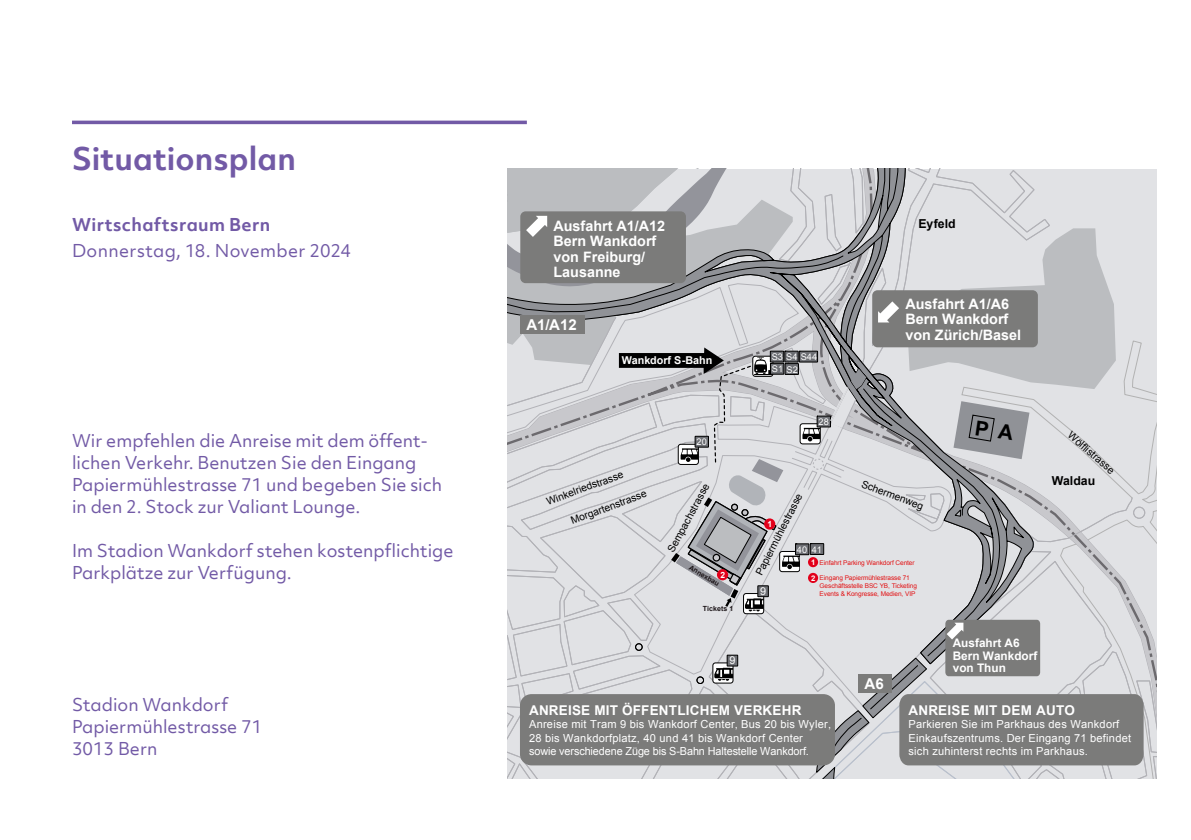
<style>
.page{position:relative;width:1191px;height:840px;background:#fff}
.page>*{position:absolute;margin:0;border:0;box-sizing:border-box;transform-origin:0 0}
.Valiant_Zitat_18pt{font:700 30px "Objektiv Mk 2";letter-spacing:.005em;color:#725aa6}
.Valiant_Zitat_18pt-2{font:17px/22px "Objektiv Mk 2";color:#725aa6}
.Valiant_Zitat_18pt-3{font:700 17px "Objektiv Mk 2";letter-spacing:.02em;color:#725aa6}
.t1{font:700 15px "Arial";color:#fff}
.t2{font:700 14.4px/15.4px "Arial";color:#fff}
.t3{font:700 13.4px "Arial";letter-spacing:.015em;color:#fff}
.t4{font:700 12.4px "Arial";color:#000}
.t5{font:700 11.8px/12.2px "Arial";color:#fff}
.t6{font:11px/13.2px "Arial";letter-spacing:.02em;color:#fff}
.t7{font:700 10.8px "Arial";color:#fff}
.t8{font:10.8px "Arial";color:#fff}
.t9{font:10.2px "Arial";color:#000}
.t10{font:9.2px/12.2px "Arial";color:#fff}
.t11{font:700 8.6px "Arial";color:#fff}
.t12{font:700 7.8px "Arial";color:#fff}
.t13{font:700 7px "Arial";letter-spacing:.005em;color:#1c1518}
.t14{font:6.4px/7.8px "Arial";letter-spacing:-.01em;color:#e11214}
</style>
<div class="page">
<svg style="left:72px;top:120px;width:455px;height:4px;background:#8772b3"></svg>
<svg style="left:507px;top:168px;width:650px;height:609px;background:#bebfc1"></svg>
<p class="Valiant_Zitat_18pt" style="left:72px;top:137px;width:225px">Situationsplan</p>
<p class="Valiant_Zitat_18pt-3" style="left:72px;top:212px;width:200px">Wirtschaftsraum Bern</p>
<p class="Valiant_Zitat_18pt-2" style="left:72px;top:239px;width:280px">Donnerstag, 18. November 2024</p>
<p class="Valiant_Zitat_18pt-2" style="left:72px;top:429px;width:372px">Wir empfehlen die Anreise mit dem öffent&shy;lichen Verkehr. Benutzen Sie den Eingang Papiermühlestrasse 71 und begeben Sie sich in den 2. Stock zur Valiant Lounge.</p>
<p class="Valiant_Zitat_18pt-2" style="left:72px;top:539px;width:383px">Im Stadion Wankdorf stehen kostenpflichtige<br>Parkplätze zur Verfügung.</p>
<p class="Valiant_Zitat_18pt-2" style="left:72px;top:693px;width:158px">Stadion Wankdorf</p>
<p class="Valiant_Zitat_18pt-2" style="left:72px;top:715px;width:192px">Papiermühlestrasse 71</p>
<p class="Valiant_Zitat_18pt-2" style="left:72px;top:737px;width:87px">3013 Bern</p>
<p class="t2" style="left:553px;top:218px;width:113px">Ausfahrt A1/A12<br>Bern Wankdorf von Freiburg/<br>Lausanne</p>
<p class="t1" style="left:526px;top:314px;width:52px">A1/A12</p>
<p class="t7" style="left:622px;top:353px;width:92px">Wankdorf S-Bahn</p>
<p class="t10" style="left:772px;top:351px;width:47px">S3 S4 S44<br>S1 S2</p>
<p class="t4" style="left:918px;top:215px;width:39px">Eyfeld</p>
<p class="t2" style="left:905px;top:296px;width:117px">Ausfahrt A1/A6<br>Bern Wankdorf von Zürich/Basel</p>
<p class="t10" style="left:696px;top:436px;width:12px">20</p>
<p class="t10" style="left:818px;top:416px;width:12px">28</p>
<p class="t9" style="left:544px;top:495px;width:82px;rotate:-20deg">Winkelriedstrasse</p>
<p class="t9" style="left:864px;top:476px;width:67px;rotate:21deg">Schermenweg</p>
<p class="t9" style="left:664px;top:548px;width:78px;rotate:-62deg">Sempachstrasse</p>
<p class="t9" style="left:569px;top:514px;width:81px;rotate:-20deg">Morgartenstrasse</p>
<p class="t9" style="left:752px;top:571px;width:92px;rotate:-63deg">Papiermühlestrasse</p>
<p class="t11" style="left:767px;top:518px;width:6px">1</p>
<p class="t10" style="left:797px;top:543px;width:27px">40 41</p>
<p class="t12" style="left:811px;top:556px;width:6px">1</p>
<p class="t14" style="left:819px;top:558px;width:97px">Einfahrt Parking Wankdorf Center</p>
<p class="t14" style="left:819px;top:573px;width:99px">Eingang Papiermühlestrasse 71<br>Geschäftsstelle BSC YB, Ticketing<br>Events &amp; Kongresse, Medien, VIP</p>
<p class="t13" style="left:692px;top:562px;width:36px;rotate:32deg">Annexbau</p>
<p class="t11" style="left:720px;top:569px;width:6px">2</p>
<p class="t12" style="left:811px;top:572px;width:6px">2</p>
<p class="t8" style="left:760px;top:583px;width:8px">9</p>
<p class="t13" style="left:703px;top:603px;width:32px">Tickets 1</p>
<p class="t8" style="left:729px;top:653px;width:8px">9</p>
<p class="t1" style="left:864px;top:673px;width:21px">A6</p>
<p class="t9" style="left:1073px;top:428px;width:60px;rotate:41deg">Wölflistrasse</p>
<p class="t4" style="left:1051px;top:472px;width:45px">Waldau</p>
<p class="t5" style="left:952px;top:637px;width:86px">Ausfahrt A6<br>Bern Wankdorf von Thun</p>
<p class="t3" style="left:529px;top:701px;width:274px">ANREISE MIT ÖFFENTLICHEM VERKEHR</p>
<p class="t6" style="left:529px;top:717px;width:303px">Anreise mit Tram 9 bis Wankdorf Center, Bus 20 bis Wyler,<br>28 bis Wankdorfplatz, 40 und 41 bis Wankdorf Center sowie verschiedene Züge bis S-Bahn Haltestelle Wankdorf.</p>
<p class="t3" style="left:908px;top:701px;width:168px">ANREISE MIT DEM AUTO</p>
<p class="t6" style="left:908px;top:717px;width:224px">Parkieren Sie im Parkhaus des Wankdorf<br>Einkaufszentrums. Der Eingang 71 befindet sich zuhinterst rechts im Parkhaus.</p>
</div>
